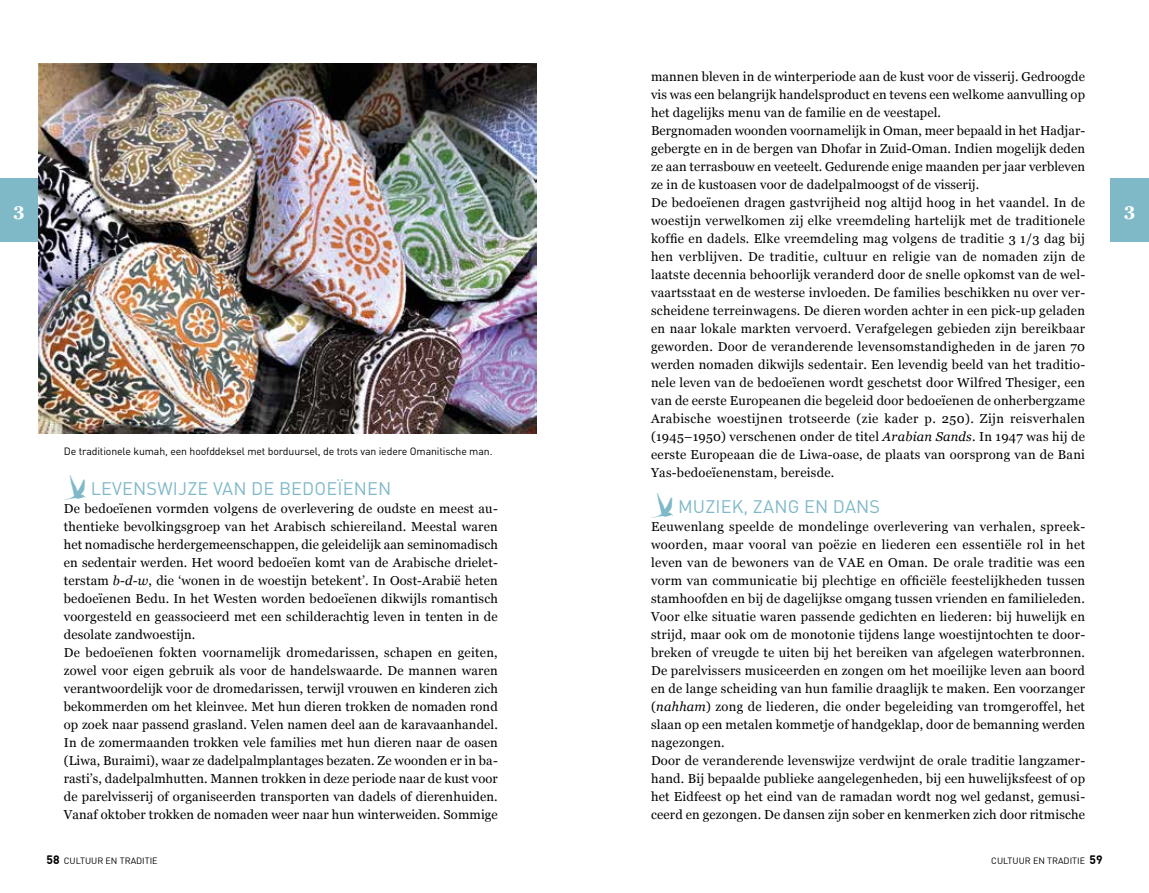
<style>
.page{position:relative;width:1149px;height:893px;background:#fff}
.page>*{position:absolute;margin:0;border:0;box-sizing:border-box;transform-origin:0 0}
.t1{font:18px "DIN Pro";letter-spacing:.01em;color:#7fb9c8}
.t2{font:700 18px "Georgia";color:#fff}
.t3{font:12.9px/18px "Georgia";letter-spacing:.015em;color:#000}
.t4{font:700 12px "DIN Round Offc";color:#000}
.t5{font:10.5px "DIN Pro";letter-spacing:-.01em;color:#000}
.t6{font:9px "DIN Round Offc";color:#000}
.s1{font-style:italic}
.s2{font-family:"Dominicus";font-size:36px}
.s3{font-weight:700;font-size:12px}
</style>
<div class="page">
<div style="left:1110px;top:179px;width:38px;height:63px;background:#7fb9c8"></div>
<div style="left:0;top:179px;width:38px;height:63px;background:#7fb9c8"></div>
<img style="left:38px;top:64px;width:498px;height:370px">
<p class="t3" style="left:651px;top:68px;width:435px">mannen bleven in de winterperiode aan de kust voor de visserij. Gedroogde vis was een belangrijk handelsproduct en tevens een welkome aanvulling op het dagelijks menu van de familie en de veestapel.<br>Bergnomaden woonden voornamelijk in Oman, meer bepaald in het Hadjar&shy;gebergte en in de bergen van Dhofar in Zuid-Oman. Indien mogelijk deden ze aan terrasbouw en veeteelt. Gedurende enige maanden per jaar verbleven ze in de kustoasen voor de dadelpalmoogst of de visserij.<br>De bedoeïenen dragen gastvrijheid nog altijd hoog in het vaandel. In de woestijn verwelkomen zij elke vreemdeling hartelijk met de traditionele koffie en dadels. Elke vreemdeling mag volgens de traditie 3 1/3 dag bij hen verblijven. De traditie, cultuur en religie van de nomaden zijn de laatste decennia behoorlijk veranderd door de snelle opkomst van de wel&shy;vaartsstaat en de westerse invloeden. De families beschikken nu over ver&shy;scheidene terreinwagens. De dieren worden achter in een pick-up geladen en naar lokale markten vervoerd. Verafgelegen gebieden zijn bereikbaar geworden. Door de veranderende levensomstandigheden in de jaren 70 werden nomaden dikwijls sedentair. Een levendig beeld van het traditio&shy;nele leven van de bedoeïenen wordt geschetst door Wilfred Thesiger, een van de eerste Europeanen die begeleid door bedoeïenen de onherbergzame Arabische woestijnen trotseerde (zie kader p. 250). Zijn reisverhalen (1945–1950) verschenen onder de titel <span class="s1">Arabian Sands</span>. In 1947 was hij de eerste Europeaan die de Liwa-oase, de plaats van oorsprong van de Bani Yas-bedoeïenenstam, bereisde.</p>
<h1 class="t1" style="left:651px;top:492px;width:230px"><span class="s2">?</span> MUZIEK, ZANG EN DANS</h1>
<p class="t3" style="left:651px;top:518px;width:435px">Eeuwenlang speelde de mondelinge overlevering van verhalen, spreek&shy;woorden, maar vooral van poëzie en liederen een essentiële rol in het leven van de bewoners van de VAE en Oman. De orale traditie was een vorm van communicatie bij plechtige en officiële feestelijkheden tussen stamhoofden en bij de dagelijkse omgang tussen vrienden en familieleden.<br>Voor elke situatie waren passende gedichten en liederen: bij huwelijk en strijd, maar ook om de monotonie tijdens lange woestijntochten te door&shy;breken of vreugde te uiten bij het bereiken van afgelegen waterbronnen.<br>De parelvissers musiceerden en zongen om het moeilijke leven aan boord en de lange scheiding van hun familie draaglijk te maken. Een voorzanger (<span class="s1">nahham</span>) zong de liederen, die onder begeleiding van tromgeroffel, het slaan op een metalen kommetje of handgeklap, door de bemanning werden nagezongen.<br>Door de veranderende levenswijze verdwijnt de orale traditie langzamer&shy;hand. Bij bepaalde publieke aangelegenheden, bij een huwelijksfeest of op het Eidfeest op het eind van de ramadan wordt nog wel gedanst, gemusi&shy;ceerd en gezongen. De dansen zijn sober en kenmerken zich door ritmische</p>
<h1 class="t2" style="left:14px;top:198px;width:13px">3</h1>
<h1 class="t2" style="left:1123px;top:198px;width:13px">3</h1>
<p class="t5" style="left:64px;top:442px;width:430px">De traditionele kumah, een hoofddeksel met borduursel, de trots van iedere Omanitische man.</p>
<h1 class="t1" style="left:64px;top:474px;width:329px"><span class="s2">?</span> LEVENSWIJZE VAN DE BEDOEÏENEN</h1>
<p class="t3" style="left:64px;top:500px;width:435px">De bedoeïenen vormden volgens de overlevering de oudste en meest au&shy;thentieke bevolkingsgroep van het Arabisch schiereiland. Meestal waren het nomadische herdergemeenschappen, die geleidelijk aan seminomadisch en sedentair werden. Het woord bedoeïen komt van de Arabische drielet&shy;terstam <span class="s1">b-d-w</span>, die ‘wonen in de woestijn betekent’. In Oost-Arabië heten bedoeïenen Bedu. In het Westen worden bedoeïenen dikwijls romantisch voorgesteld en geassocieerd met een schilderachtig leven in tenten in de desolate zandwoestijn.<br>De bedoeïenen fokten voornamelijk dromedarissen, schapen en geiten, zowel voor eigen gebruik als voor de handelswaarde. De mannen waren verantwoordelijk voor de dromedarissen, terwijl vrouwen en kinderen zich bekommerden om het kleinvee. Met hun dieren trokken de nomaden rond op zoek naar passend grasland. Velen namen deel aan de karavaanhandel.<br>In de zomermaanden trokken vele families met hun dieren naar de oasen (Liwa, Buraimi), waar ze dadelpalmplantages bezaten. Ze woonden er in ba&shy;rasti’s, dadelpalmhutten. Mannen trokken in deze periode naar de kust voor de parelvisserij of organiseerden transporten van dadels of dierenhuiden.<br>Vanaf oktober trokken de nomaden weer naar hun winterweiden. Sommige</p>
<p class="t6" style="left:46px;top:855px;width:113px"><span class="s3">58</span> CULTUUR EN TRADITIE</p>
<p class="t4" style="left:1089px;top:852px;width:15px">59</p>
<p class="t6" style="left:990px;top:855px;width:95px">CULTUUR EN TRADITIE</p>
</div>
